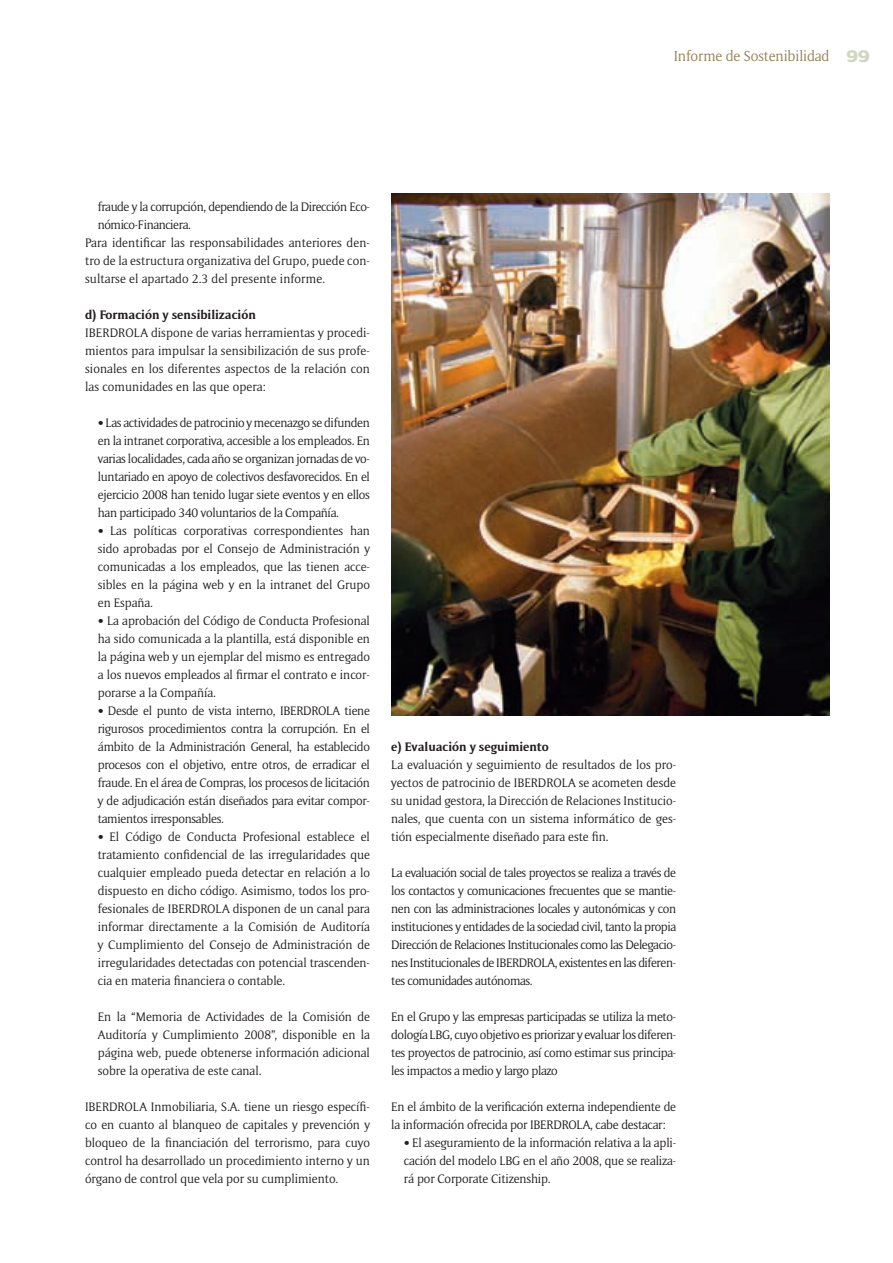
<style>
.page{position:relative;width:893px;height:1263px;background:#fff}
.page>*{position:absolute;margin:0;border:0;box-sizing:border-box;transform-origin:0 0}
.t1{font:15px "Memento";letter-spacing:-.005em;color:#988158}
.t2{font:12.75px/18px "Memento";color:#231f20;text-align:justify}
.t3{font:700 12.75px "Memento";color:#231f20}
.t4{font:12.75px "Memento";letter-spacing:-.03em;color:#231f20}
.s1{font-family:"Dialog";font-weight:800;font-size:18px;color:#d1d7bf}
.s2{font-family:"Dialog"}
</style>
<div class="page">
<img style="left:391px;top:193px;width:438px;height:522px">
<p class="t1" style="left:674px;top:50px;width:198px">Informe de Sostenibilidad <span class="s1">99</span></p>
<p class="t4" style="left:98px;top:201px;width:274px">fraude y la corrupción, dependiendo de la Dirección Eco-</p>
<p class="t2" style="left:85px;top:217px;width:286px;text-align:left;text-indent:13px">nómico-Financiera.<br>Para identificar las responsabilidades anteriores den&shy;tro de la estructura organizativa del Grupo, puede con&shy;sultarse el apartado 2.3 del presente informe.</p>
<h6 class="t3" style="left:85px;top:309px;width:172px">d) Formación y sensibilización</h6>
<p class="t2" style="left:85px;top:325px;width:286px">IBERDROLA dispone de varias herramientas y procedi&shy;mientos para impulsar la sensibilización de sus profe&shy;sionales en los diferentes aspectos de la relación con las comunidades en las que opera:</p>
<p class="t2" style="left:98px;top:415px;width:274px"><span class="s2">•</span> Las actividades de patrocinio y mecenazgo se difunden en la intranet corporativa, accesible a los empleados. En varias localidades, cada año se organizan jornadas de vo&shy;luntariado en apoyo de colectivos desfavorecidos. En el ejercicio 2008 han tenido lugar siete eventos y en ellos han participado 340 voluntarios de la Compañía.</p>
<p class="t2" style="left:98px;top:523px;width:274px"><span class="s2">•</span> Las políticas corporativas correspondientes han sido aprobadas por el Consejo de Administración y comunicadas a los empleados, que las tienen acce&shy;sibles en la página web y en la intranet del Grupo en España.</p>
<p class="t2" style="left:98px;top:613px;width:274px"><span class="s2">•</span> La aprobación del Código de Conducta Profesional ha sido comunicada a la plantilla, está disponible en la página web y un ejemplar del mismo es entregado a los nuevos empleados al firmar el contrato e incor&shy;porarse a la Compañía.</p>
<p class="t2" style="left:98px;top:703px;width:274px"><span class="s2">•</span> Desde el punto de vista interno, IBERDROLA tiene rigurosos procedimientos contra la corrupción. En el ámbito de la Administración General, ha establecido procesos con el objetivo, entre otros, de erradicar el fraude. En el área de Compras, los procesos de licitación y de adjudicación están diseñados para evitar compor&shy;tamientos irresponsables.</p>
<p class="t2" style="left:98px;top:829px;width:274px"><span class="s2">•</span> El Código de Conducta Profesional establece el tratamiento confidencial de las irregularidades que cualquier empleado pueda detectar en relación a lo dispuesto en dicho código. Asimismo, todos los pro&shy;fesionales de IBERDROLA disponen de un canal para informar directamente a la Comisión de Auditoría y Cumplimiento del Consejo de Administración de irregularidades detectadas con potencial trascenden&shy;cia en materia financiera o contable.</p>
<p class="t2" style="left:98px;top:1009px;width:274px">En la “Memoria de Actividades de la Comisión de Auditoría y Cumplimiento 2008”, disponible en la página web, puede obtenerse información adicional sobre la operativa de este canal.</p>
<p class="t2" style="left:85px;top:1099px;width:286px">IBERDROLA Inmobiliaria, S.A. tiene un riesgo específi&shy;co en cuanto al blanqueo de capitales y prevención y bloqueo de la financiación del terrorismo, para cuyo control ha desarrollado un procedimiento interno y un órgano de control que vela por su cumplimiento.</p>
<h6 class="t3" style="left:391px;top:741px;width:159px">e) Evaluación y seguimiento</h6>
<p class="t2" style="left:391px;top:757px;width:286px">La evaluación y seguimiento de resultados de los pro&shy;yectos de patrocinio de IBERDROLA se acometen desde su unidad gestora, la Dirección de Relaciones Institucio&shy;nales, que cuenta con un sistema informático de ges&shy;tión especialmente diseñado para este fin.</p>
<p class="t2" style="left:391px;top:865px;width:286px">La evaluación social de tales proyectos se realiza a través de los contactos y comunicaciones frecuentes que se mantie&shy;nen con las administraciones locales y autonómicas y con instituciones y entidades de la sociedad civil, tanto la propia Dirección de Relaciones Institucionales como las Delegacio&shy;nes Institucionales de IBERDROLA, existentes en las diferen&shy;tes comunidades autónomas.</p>
<p class="t2" style="left:391px;top:1009px;width:286px">En el Grupo y las empresas participadas se utiliza la meto&shy;dología LBG, cuyo objetivo es priorizar y evaluar los diferen&shy;tes proyectos de patrocinio, así como estimar sus principa&shy;les impactos a medio y largo plazo</p>
<p class="t2" style="left:391px;top:1099px;width:286px">En el ámbito de la verificación externa independiente de la información ofrecida por IBERDROLA, cabe destacar:</p>
<p class="t2" style="left:404px;top:1135px;width:274px"><span class="s2">•</span> El aseguramiento de la información relativa a la apli&shy;cación del modelo LBG en el año 2008, que se realiza&shy;rá por Corporate Citizenship.</p>
</div>
